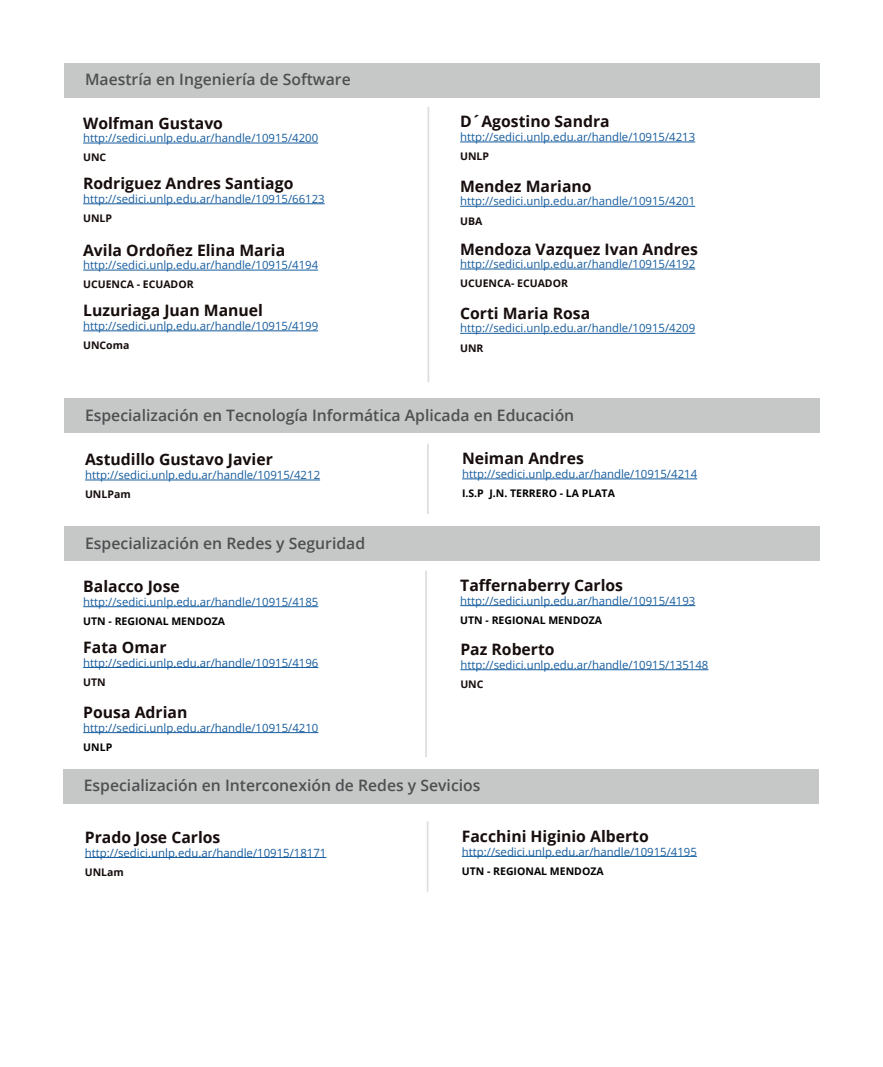
<style>
.page{position:relative;width:883px;height:1067px;background:#fff}
.page>*{position:absolute;margin:0;border:0;box-sizing:border-box;transform-origin:0 0}
.t1{font:700 15.75px "Open Sans";color:#160d0c}
.t2{font:600 15.75px "Open Sans";color:#4e4f50}
.t3{font:11.38px "Open Sans";color:#175d9e}
.t4{font:700 10.5px "Open Sans";color:#000}
.t5{font:700 10.5px "Open Sans";color:#160d0c}
</style>
<div class="page">
<hr style="left:83px;top:143px;width:235px;height:1px;background:#175d9e">
<hr style="left:83px;top:270px;width:235px;height:1px;background:#175d9e">
<hr style="left:83px;top:203px;width:242px;height:1px;background:#175d9e">
<hr style="left:83px;top:330px;width:235px;height:1px;background:#175d9e">
<hr style="left:460px;top:142px;width:235px;height:1px;background:#175d9e">
<hr style="left:460px;top:269px;width:235px;height:1px;background:#175d9e">
<hr style="left:460px;top:206px;width:235px;height:1px;background:#175d9e">
<hr style="left:460px;top:333px;width:235px;height:1px;background:#175d9e">
<hr style="left:428px;top:107px;width:1px;height:275px;background:#4e4f50">
<div style="left:64px;top:63px;width:756px;height:34px;background:#c6c7c7"></div>
<hr style="left:85px;top:479px;width:235px;height:1px;background:#175d9e">
<div style="left:64px;top:398px;width:756px;height:35px;background:#c6c7c7"></div>
<hr style="left:462px;top:478px;width:235px;height:1px;background:#175d9e">
<hr style="left:427px;top:444px;width:2px;height:70px;background:#4e4f50">
<hr style="left:83px;top:606px;width:235px;height:1px;background:#175d9e">
<hr style="left:83px;top:732px;width:235px;height:1px;background:#175d9e">
<hr style="left:83px;top:667px;width:235px;height:1px;background:#175d9e">
<hr style="left:460px;top:605px;width:235px;height:1px;background:#175d9e">
<hr style="left:460px;top:669px;width:248px;height:1px;background:#175d9e">
<hr style="left:425px;top:570px;width:2px;height:187px;background:#4e4f50">
<div style="left:64px;top:526px;width:756px;height:35px;background:#c6c7c7"></div>
<div style="left:63px;top:769px;width:756px;height:34px;background:#c6c7c7"></div>
<hr style="left:85px;top:857px;width:241px;height:1px;background:#175d9e">
<hr style="left:462px;top:856px;width:235px;height:1px;background:#175d9e">
<hr style="left:427px;top:821px;width:1px;height:70px;background:#4e4f50">
<h1 class="t2" style="left:85px;top:69px;width:267px">Maestría en Ingeniería de Software</h1>
<h1 class="t1" style="left:83px;top:112px;width:141px">Wolfman Gustavo</h1>
<p class="t3" style="left:83px;top:130px;width:237px">http://sedici.unlp.edu.ar/handle/10915/4200</p>
<p class="t5" style="left:83px;top:150px;width:25px">UNC</p>
<h1 class="t1" style="left:83px;top:172px;width:212px">Rodriguez Andres Santiago</h1>
<p class="t3" style="left:83px;top:191px;width:243px">http://sedici.unlp.edu.ar/handle/10915/66123</p>
<p class="t5" style="left:83px;top:211px;width:31px">UNLP</p>
<h1 class="t1" style="left:83px;top:239px;width:204px">Avila Ordoñez Elina Maria</h1>
<p class="t3" style="left:83px;top:257px;width:237px">http://sedici.unlp.edu.ar/handle/10915/4194</p>
<p class="t5" style="left:83px;top:277px;width:112px">UCUENCA - ECUADOR</p>
<h1 class="t1" style="left:83px;top:299px;width:181px">Luzuriaga Juan Manuel</h1>
<p class="t3" style="left:83px;top:318px;width:237px">http://sedici.unlp.edu.ar/handle/10915/4199</p>
<p class="t5" style="left:83px;top:338px;width:48px">UNComa</p>
<h1 class="t1" style="left:460px;top:111px;width:151px">D´Agostino Sandra</h1>
<p class="t3" style="left:460px;top:129px;width:237px">http://sedici.unlp.edu.ar/handle/10915/4213</p>
<p class="t5" style="left:460px;top:149px;width:31px">UNLP</p>
<h1 class="t1" style="left:460px;top:175px;width:133px">Mendez Mariano</h1>
<p class="t3" style="left:460px;top:193px;width:237px">http://sedici.unlp.edu.ar/handle/10915/4201</p>
<p class="t5" style="left:460px;top:213px;width:24px">UBA</p>
<h1 class="t1" style="left:460px;top:238px;width:239px">Mendoza Vazquez Ivan Andres</h1>
<p class="t3" style="left:460px;top:256px;width:237px">http://sedici.unlp.edu.ar/handle/10915/4192</p>
<p class="t5" style="left:460px;top:276px;width:109px">UCUENCA- ECUADOR</p>
<h1 class="t1" style="left:460px;top:302px;width:132px">Corti Maria Rosa</h1>
<p class="t3" style="left:460px;top:320px;width:237px">http://sedici.unlp.edu.ar/handle/10915/4209</p>
<p class="t5" style="left:460px;top:340px;width:25px">UNR</p>
<h1 class="t2" style="left:85px;top:404px;width:491px">Especialización en Tecnología Informática Aplicada en Educación</h1>
<h1 class="t1" style="left:462px;top:447px;width:123px">Neiman Andres</h1>
<p class="t3" style="left:462px;top:466px;width:237px">http://sedici.unlp.edu.ar/handle/10915/4214</p>
<p class="t4" style="left:462px;top:486px;width:154px">I.S.P J.N. TERRERO - LA PLATA</p>
<h1 class="t1" style="left:85px;top:448px;width:189px">Astudillo Gustavo Javier</h1>
<p class="t3" style="left:85px;top:467px;width:237px">http://sedici.unlp.edu.ar/handle/10915/4212</p>
<p class="t5" style="left:85px;top:487px;width:47px">UNLPam</p>
<h1 class="t2" style="left:85px;top:532px;width:281px">Especialización en Redes y Seguridad</h1>
<h1 class="t1" style="left:83px;top:575px;width:98px">Balacco Jose</h1>
<p class="t3" style="left:83px;top:594px;width:237px">http://sedici.unlp.edu.ar/handle/10915/4185</p>
<p class="t4" style="left:83px;top:614px;width:143px">UTN - REGIONAL MENDOZA</p>
<h1 class="t1" style="left:83px;top:636px;width:85px">Fata Omar</h1>
<p class="t3" style="left:83px;top:654px;width:237px">http://sedici.unlp.edu.ar/handle/10915/4196</p>
<p class="t5" style="left:83px;top:674px;width:24px">UTN</p>
<h1 class="t1" style="left:83px;top:701px;width:106px">Pousa Adrian</h1>
<p class="t3" style="left:83px;top:720px;width:237px">http://sedici.unlp.edu.ar/handle/10915/4210</p>
<p class="t4" style="left:83px;top:739px;width:31px">UNLP</p>
<h1 class="t1" style="left:460px;top:574px;width:164px">Taffernaberry Carlos</h1>
<p class="t3" style="left:460px;top:593px;width:237px">http://sedici.unlp.edu.ar/handle/10915/4193</p>
<p class="t4" style="left:460px;top:613px;width:143px">UTN - REGIONAL MENDOZA</p>
<h1 class="t1" style="left:460px;top:638px;width:96px">Paz Roberto</h1>
<p class="t3" style="left:460px;top:657px;width:250px">http://sedici.unlp.edu.ar/handle/10915/135148</p>
<p class="t5" style="left:460px;top:677px;width:25px">UNC</p>
<h1 class="t2" style="left:84px;top:775px;width:398px">Especialización en Interconexión de Redes y Sevicios</h1>
<h1 class="t1" style="left:85px;top:826px;width:137px">Prado Jose Carlos</h1>
<p class="t3" style="left:85px;top:844px;width:243px">http://sedici.unlp.edu.ar/handle/10915/18171</p>
<p class="t5" style="left:85px;top:864px;width:41px">UNLam</p>
<h1 class="t1" style="left:462px;top:825px;width:188px">Facchini Higinio Alberto</h1>
<p class="t3" style="left:462px;top:843px;width:237px">http://sedici.unlp.edu.ar/handle/10915/4195</p>
<p class="t4" style="left:462px;top:863px;width:143px">UTN - REGIONAL MENDOZA</p>
</div>
